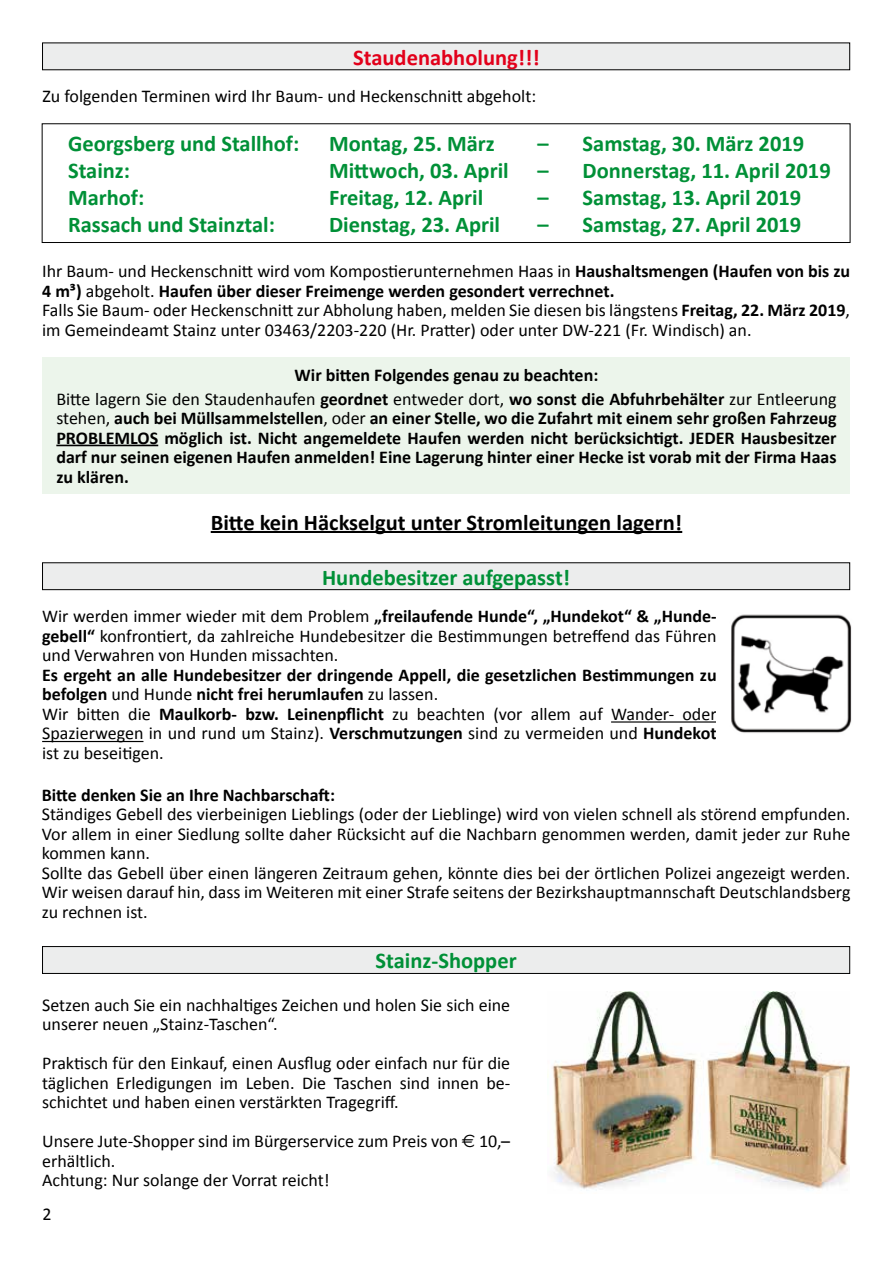
<style>
.page{position:relative;width:893px;height:1263px;background:#fff}
.page>*{position:absolute;margin:0;border:0;box-sizing:border-box;transform-origin:0 0}
.t1{font:700 22.5px "Calibri";color:#009037}
.t2{font:700 22.5px "Calibri";color:#000}
.t3{font:700 22.5px "Calibri";color:#e2001a}
.t4{font:18px/19.5px "Calibri";color:#000}
.t5{font:700 18px/19.5px "Calibri";color:#000}
.s1{font-weight:700}
.s2{font-weight:400}
.s3{font-family:"Euro Sans"}
</style>
<div class="page">
<div style="left:43px;top:43px;width:807px;height:27px;background:#eceded"></div>
<div style="left:43px;top:563px;width:807px;height:27px;background:#eceded"></div>
<div style="left:42px;top:562px;width:808px;height:28px;border:1px solid #000"></div>
<div style="left:43px;top:946px;width:807px;height:27px;background:#eceded"></div>
<div style="left:42px;top:946px;width:808px;height:28px;border:1px solid #000"></div>
<div style="left:42px;top:123px;width:808px;height:120px;border:1px solid #000"></div>
<hr style="left:611px;top:721px;width:106px;height:2px;background:#000">
<hr style="left:42px;top:741px;width:101px;height:1px;background:#000">
<img style="left:731px;top:614px;width:121px;height:119px">
<img style="left:547px;top:991px;width:302px;height:200px">
<hr style="left:211px;top:531px;width:471px;height:2px;background:#000">
<div style="left:43px;top:357px;width:807px;height:136px;background:#ecf5eb"></div>
<hr style="left:56px;top:445px;width:102px;height:1px;background:#000">
<p class="t3" style="left:353px;top:43px;width:188px">Staudenabholung!!!</p>
<p class="t4" style="left:43px;top:86px;width:495px">Zu folgenden Terminen wird Ihr Baum- und Heckenschnitt abgeholt:</p>
<p class="t1" style="left:68px;top:130px;width:233px">Georgsberg und Stallhof:</p>
<p class="t1" style="left:329px;top:130px;width:167px">Montag, 25. März</p>
<p class="t1" style="left:538px;top:130px;width:268px">– Samstag, 30. März 2019</p>
<p class="t1" style="left:68px;top:157px;width:64px">Stainz:</p>
<p class="t1" style="left:329px;top:157px;width:181px">Mittwoch, 03. April</p>
<p class="t1" style="left:538px;top:157px;width:295px">– Donnerstag, 11. April 2019</p>
<p class="t1" style="left:68px;top:184px;width:78px">Marhof:</p>
<p class="t1" style="left:329px;top:184px;width:156px">Freitag, 12. April</p>
<p class="t1" style="left:538px;top:184px;width:265px">– Samstag, 13. April 2019</p>
<p class="t1" style="left:68px;top:211px;width:209px">Rassach und Stainztal:</p>
<p class="t1" style="left:329px;top:211px;width:173px">Dienstag, 23. April</p>
<p class="t1" style="left:538px;top:211px;width:265px">– Samstag, 27. April 2019</p>
<p class="t4" style="left:42px;top:261px;width:809px">Ihr Baum- und Heckenschnitt wird vom Kompostierunternehmen Haas in <span class="s1">Haushaltsmengen (Haufen von bis zu 4 m³)</span> abgeholt. <span class="s1">Haufen über dieser Freimenge werden gesondert verrechnet.<br></span>Falls Sie Baum- oder Heckenschnitt zur Abholung haben, melden Sie diesen bis längstens <span class="s1">Freitag, 22. März 2019</span>, im Gemeindeamt Stainz unter 03463/2203-220 (Hr. Pratter) oder unter DW-221 (Fr. Windisch) an.</p>
<p class="t5" style="left:56px;top:362px;width:782px;line-height:23.7px;text-align:center">Wir bitten Folgendes genau zu beachten:<br><span class="s2">Bitte lagern Sie den Staudenhaufen</span> geordnet <span class="s2">entweder dort,</span> wo sonst die Abfuhrbehälter <span class="s2">zur Entleerung</span></p>
<p class="t5" style="left:56px;top:408px;width:782px;text-align:justify"><span class="s2">stehen,</span> auch bei Müllsammelstellen<span class="s2">, oder</span> an einer Stelle, wo die Zufahrt mit einem sehr großen Fahrzeug PROBLEMLOS möglich ist. Nicht angemeldete Haufen werden nicht berücksichtigt. JEDER Hausbesitzer darf nur seinen eigenen Haufen anmelden! Eine Lagerung hinter einer Hecke ist vorab mit der Firma Haas zu klären.</p>
<p class="t2" style="left:211px;top:509px;width:473px">Bitte kein Häckselgut unter Stromleitungen lagern!</p>
<p class="t1" style="left:322px;top:563px;width:250px">Hundebesitzer aufgepasst!</p>
<p class="t4" style="left:42px;top:606px;width:676px;text-align:justify">Wir werden immer wieder mit dem Problem <span class="s1">„freilaufende Hunde“, „Hundekot“ &amp; „Hunde&shy;gebell“</span> konfrontiert, da zahlreiche Hundebesitzer die Bestimmungen betreffend das Führen und Verwahren von Hunden missachten.</p>
<p class="t5" style="left:42px;top:664px;width:676px">Es ergeht an alle Hundebesitzer der dringende Appell, die gesetzlichen Bestimmungen zu befolgen <span class="s2">und Hunde</span> nicht frei herumlaufen <span class="s2">zu lassen.<br>Wir bitten die</span> Maulkorb- bzw. Leinenpflicht <span class="s2">zu beachten (vor allem auf Wander- oder Spazierwegen in und rund um Stainz).</span> Verschmutzungen <span class="s2">sind zu vermeiden und</span> Hundekot <span class="s2">ist zu beseitigen.</span></p>
<p class="t5" style="left:42px;top:784px;width:295px">Bitte denken Sie an Ihre Nachbarschaft:</p>
<p class="t4" style="left:42px;top:804px;width:810px">Ständiges Gebell des vierbeinigen Lieblings (oder der Lieblinge) wird von vielen schnell als störend empfunden.<br>Vor allem in einer Siedlung sollte daher Rücksicht auf die Nachbarn genommen werden, damit jeder zur Ruhe kommen kann.<br>Sollte das Gebell über einen längeren Zeitraum gehen, könnte dies bei der örtlichen Polizei angezeigt werden.<br>Wir weisen darauf hin, dass im Weiteren mit einer Strafe seitens der Bezirkshauptmannschaft Deutschlandsberg zu rechnen ist.</p>
<p class="t1" style="left:376px;top:947px;width:143px">Stainz-Shopper</p>
<p class="t4" style="left:42px;top:994px;width:470px">Setzen auch Sie ein nachhaltiges Zeichen und holen Sie sich eine unserer neuen „Stainz-Taschen“.</p>
<p class="t4" style="left:42px;top:1053px;width:470px;text-align:justify">Praktisch für den Einkauf, einen Ausflug oder einfach nur für die täglichen Erledigungen im Leben. Die Taschen sind innen be&shy;schichtet und haben einen verstärkten Tragegriff.</p>
<p class="t4" style="left:42px;top:1131px;width:470px">Unsere Jute-Shopper sind im Bürgerservice zum Preis von <span class="s3">€</span> 10,– erhältlich.<br>Achtung: Nur solange der Vorrat reicht!</p>
<p class="t4" style="left:43px;top:1203px;width:11px">2</p>
</div>
